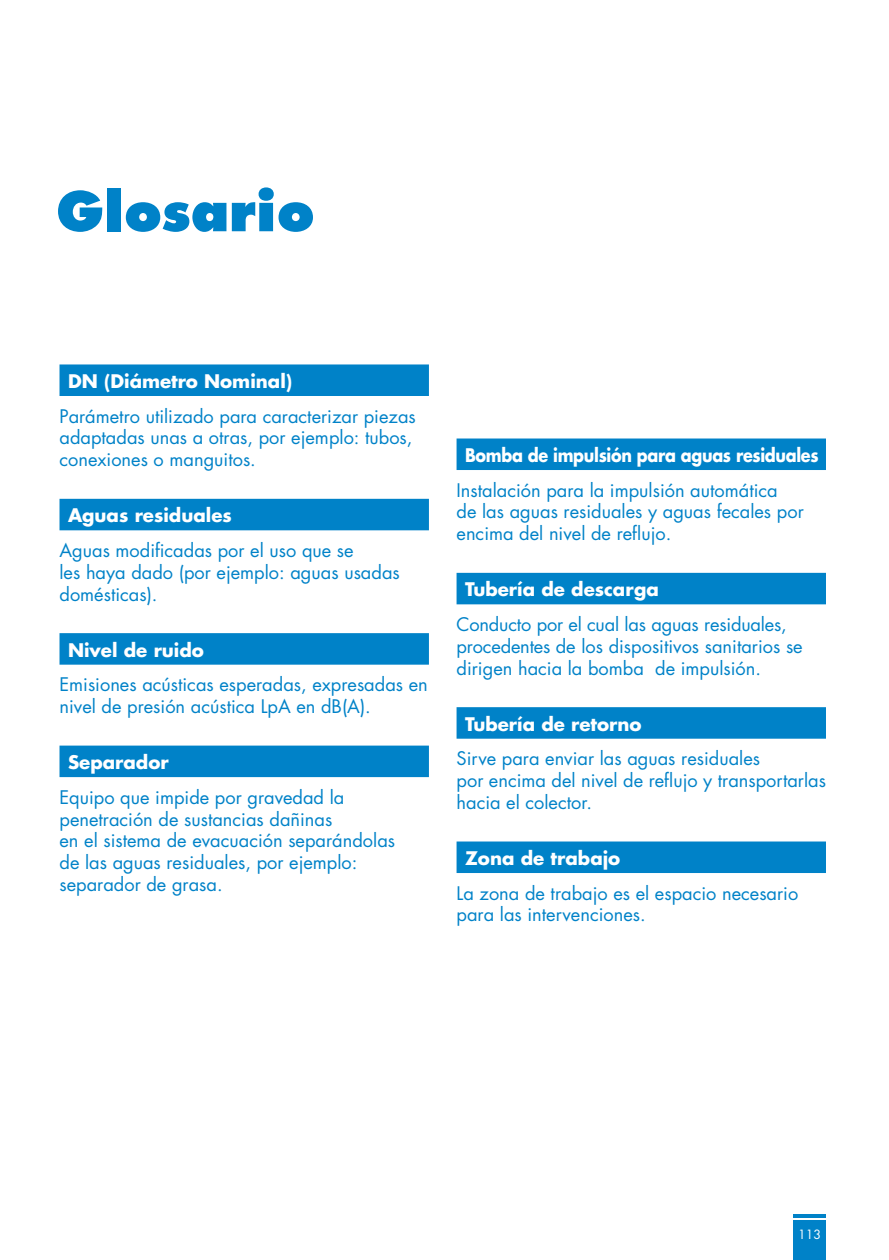
<style>
.page{position:relative;width:889px;height:1260px;background:#fff}
.page>*{position:absolute;margin:0;border:0;box-sizing:border-box;transform-origin:0 0}
.t1{font:800 53.4px "Futura Std";color:#0082c8}
.t2{font:18.15px/21.9px "Futura Std";color:#0082c8}
.t3{font:700 18.15px "Futura Std";color:#fff}
.t4{font:700 18.15px "Futura Std";letter-spacing:-.02em;color:#fff;scale:.88 1}
.t5{font:12.45px "Futura Std";color:#fff}
</style>
<div class="page">
<div style="left:59px;top:364px;width:370px;height:32px;background:#0082c8"></div>
<div style="left:59px;top:499px;width:370px;height:31px;background:#0082c8"></div>
<div style="left:59px;top:633px;width:370px;height:31px;background:#0082c8"></div>
<div style="left:59px;top:745px;width:370px;height:32px;background:#0082c8"></div>
<div style="left:456px;top:438px;width:369px;height:32px;background:#0082c8"></div>
<div style="left:456px;top:572px;width:369px;height:32px;background:#0082c8"></div>
<div style="left:456px;top:707px;width:369px;height:31px;background:#0082c8"></div>
<div style="left:456px;top:841px;width:369px;height:31px;background:#0082c8"></div>
<div style="left:792px;top:1220px;width:33px;height:39px;background:#0082c8"></div>
<svg style="left:793px;top:1214px;width:32px;height:3px"></svg>
<h1 class="t1" style="left:56px;top:177px;width:260px">Glosario</h1>
<p class="t3" style="left:68px;top:369px;width:226px">DN (Diámetro Nominal)</p>
<p class="t2" style="left:59px;top:405px;width:357px">Parámetro utilizado para caracterizar piezas adaptadas unas a otras, por ejemplo: tubos, conexiones o manguitos.</p>
<p class="t3" style="left:68px;top:503px;width:165px">Aguas residuales</p>
<p class="t2" style="left:59px;top:539px;width:341px">Aguas modificadas por el uso que se<br>les haya dado (por ejemplo: aguas usadas domésticas).</p>
<p class="t3" style="left:68px;top:637px;width:137px">Nivel de ruido</p>
<p class="t2" style="left:59px;top:673px;width:370px">Emisiones acústicas esperadas, expresadas en nivel de presión acústica LpA en dB(A).</p>
<p class="t3" style="left:68px;top:750px;width:102px">Separador</p>
<p class="t2" style="left:59px;top:786px;width:337px">Equipo que impide por gravedad la penetración de sustancias dañinas<br>en el sistema de evacuación separándolas de las aguas residuales, por ejemplo: separador de grasa.</p>
<p class="t4" style="left:465px;top:443px;width:403px">Bomba de impulsión para aguas residuales</p>
<p class="t2" style="left:456px;top:479px;width:348px">Instalación para la impulsión automática<br>de las aguas residuales y aguas fecales por encima del nivel de reflujo.</p>
<p class="t3" style="left:465px;top:577px;width:195px">Tubería de descarga</p>
<p class="t2" style="left:456px;top:613px;width:347px">Conducto por el cual las aguas residuales, procedentes de los dispositivos sanitarios se dirigen hacia la bomba de impulsión.</p>
<p class="t3" style="left:465px;top:711px;width:178px">Tubería de retorno</p>
<p class="t2" style="left:456px;top:747px;width:371px">Sirve para enviar las aguas residuales<br>por encima del nivel de reflujo y transportarlas hacia el colector.</p>
<p class="t3" style="left:465px;top:846px;width:157px">Zona de trabajo</p>
<p class="t2" style="left:456px;top:882px;width:343px">La zona de trabajo es el espacio necesario para las intervenciones.</p>
<p class="t5" style="left:797px;top:1226px;width:24px">113</p>
</div>
